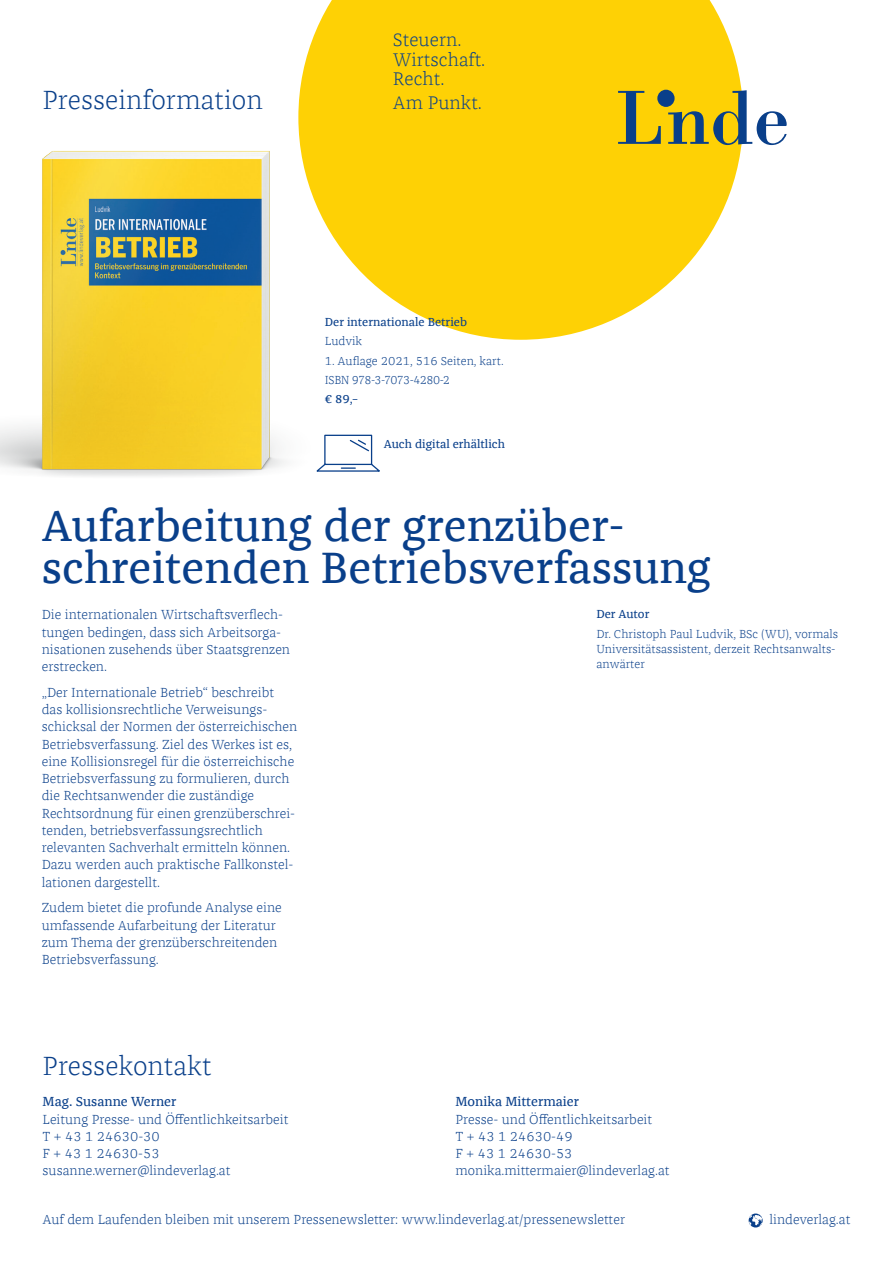
<style>
.page{position:relative;width:893px;height:1263px;background:#fff}
.page>*{position:absolute;margin:0;border:0;box-sizing:border-box;transform-origin:0 0}
.Headline{font:45px/42px "Franziska Offc Pro";color:#093f8a}
.Headline-2{font:300 27px "Franziska Offc Pro";color:#093f8a}
.t1{font:300 18.75px/19.5px "Franziska Offc Pro";color:#093f8a}
.Fließtext{font:300 13.5px/17.2px "Franziska Offc Pro";color:#093f8a}
.Autorentext_bibiogra{font:300 12px/15px "Franziska Offc Pro";color:#093f8a}
.Autorentext_bibiogra-2{font:12px "Franziska Offc Pro";color:#093f8a}
.Autorentext_bibiogra-3{font:300 12px "Franziska Offc Pro";letter-spacing:-.055em;color:#093f8a;scale:.96 1}
.s1{font-weight:400}
</style>
<div class="page">
<svg style="left:298px;top:0;width:444px;height:340px;background:#fed623"></svg>
<svg style="left:618px;top:91px;width:43px;height:53px;background:#b0a22f"></svg>
<svg style="left:668px;top:90px;width:119px;height:55px"></svg>
<div style="left:657px;top:90px;width:18px;height:17px;background:#093f8a;border-radius:50%"></div>
<svg style="left:749px;top:1213px;width:14px;height:14px"></svg>
<img style="left:0;top:130px;width:488px;height:347px">
<p class="Headline-2" style="left:43px;top:83px;width:222px">Presseinformation</p>
<p class="t1" style="left:393px;top:30px;width:94px">Steuern.<br>Wirtschaft.<br>Recht.</p>
<p class="t1" style="left:393px;top:92px;width:91px">Am Punkt.</p>
<p class="Autorentext_bibiogra-2" style="left:325px;top:315px;width:144px">Der internationale Betrieb</p>
<p class="Autorentext_bibiogra" style="left:325px;top:334px;width:39px">Ludvik</p>
<p class="Autorentext_bibiogra" style="left:325px;top:353px;width:180px">1. Auflage 2021, 516 Seiten, kart.</p>
<p class="Autorentext_bibiogra-3" style="left:325px;top:372px;width:132px">ISBN 978-3-7073-4280-2</p>
<p class="Autorentext_bibiogra-2" style="left:325px;top:392px;width:35px">€ 89,–</p>
<p class="Autorentext_bibiogra-2" style="left:384px;top:437px;width:123px">Auch digital erhältlich</p>
<p class="Headline" style="left:42px;top:504px;width:671px">Aufarbeitung der grenzüber&shy;schreitenden Betriebsverfassung</p>
<p class="Fließtext" style="left:42px;top:606px;width:250px">Die internationalen Wirtschaftsverflech&shy;tungen bedingen, dass sich Arbeitsorga&shy;nisationen zusehends über Staatsgrenzen erstrecken.</p>
<p class="Fließtext" style="left:42px;top:683px;width:257px">„Der Internationale Betrieb“ beschreibt das kollisionsrechtliche Verweisungs&shy;schicksal der Normen der österreichischen Betriebsverfassung. Ziel des Werkes ist es, eine Kollisionsregel für die österreichische Betriebsverfassung zu formulieren, durch die Rechtsanwender die zuständige Rechtsordnung für einen grenzüberschrei&shy;tenden, betriebsverfassungsrechtlich relevanten Sachverhalt ermitteln können.<br>Dazu werden auch praktische Fallkonstel&shy;lationen dargestellt.</p>
<p class="Fließtext" style="left:42px;top:899px;width:242px">Zudem bietet die profunde Analyse eine umfassende Aufarbeitung der Literatur zum Thema der grenzüberschreitenden Betriebsverfassung.</p>
<p class="Headline-2" style="left:43px;top:1049px;width:170px">Pressekontakt</p>
<p class="Autorentext_bibiogra-2" style="left:596px;top:607px;width:55px">Der Autor</p>
<p class="Autorentext_bibiogra" style="left:596px;top:626px;width:243px">Dr. Christoph Paul Ludvik, BSc (WU), vormals<br>Universitätsassistent, derzeit Rechtsanwalts&shy;anwärter</p>
<p class="Fließtext" style="left:43px;top:1093px;width:247px"><span class="s1">Mag. Susanne Werner<br></span>Leitung Presse- und Öffentlichkeitsarbeit<br>T + 43 1 24630-30<br>F + 43 1 24630-53 susanne.werner@lindeverlag.at</p>
<p class="Fließtext" style="left:456px;top:1093px;width:216px"><span class="s1">Monika Mittermaier<br></span>Presse- und Öffentlichkeitsarbeit<br>T + 43 1 24630-49<br>F + 43 1 24630-53 monika.mittermaier@lindeverlag.at</p>
<p class="Fließtext" style="left:43px;top:1211px;width:584px">Auf dem Laufenden bleiben mit unserem Pressenewsletter: www.lindeverlag.at/pressenewsletter</p>
<p class="Fließtext" style="left:769px;top:1211px;width:83px">lindeverlag.at</p>
</div>
